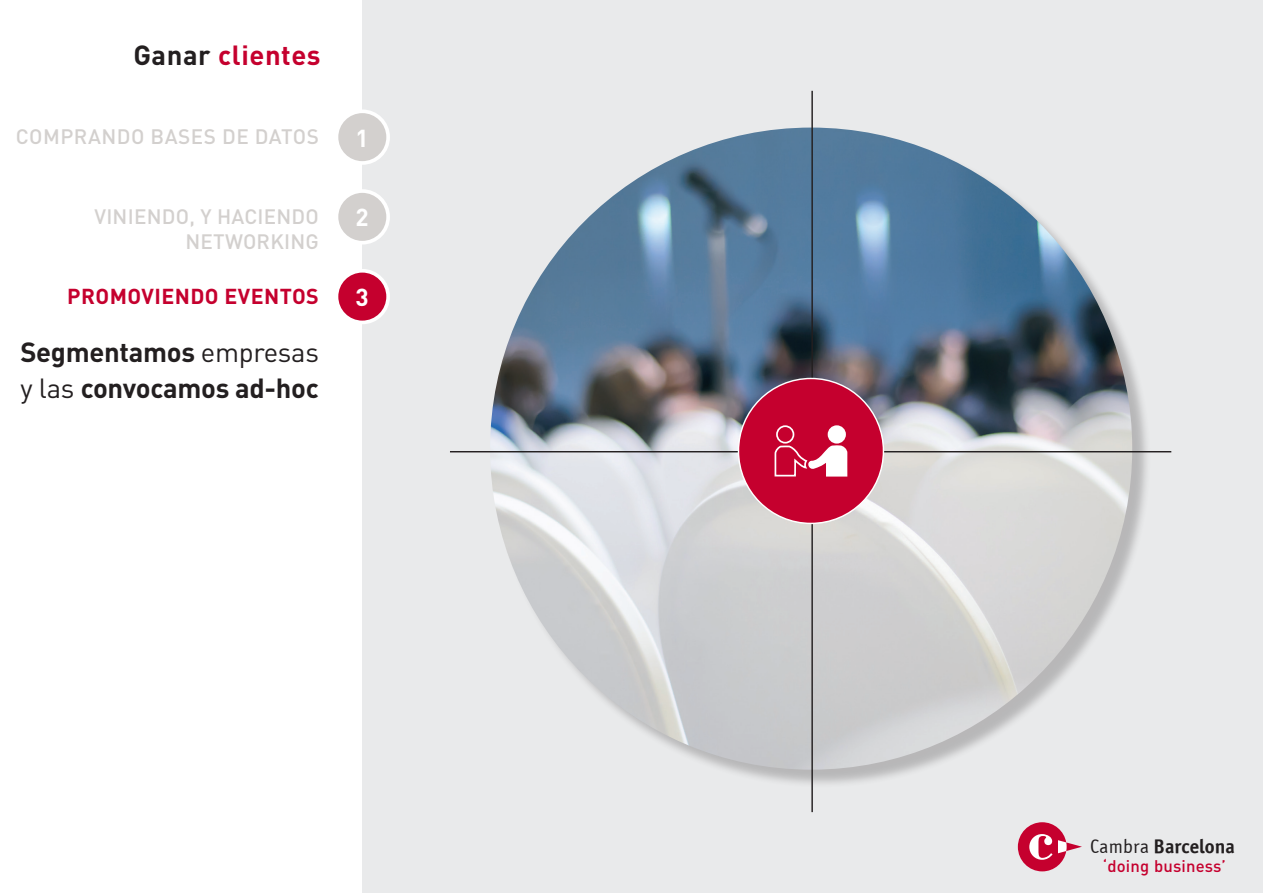
<style>
.page{position:relative;width:1263px;height:893px;background:#fff}
.page>*{position:absolute;margin:0;border:0;box-sizing:border-box;transform-origin:0 0}
.t1{font:700 27.3px/36.3px "DIN";letter-spacing:-.01em;color:#231f20}
.t2{font:700 27.3px "DIN";letter-spacing:.02em;color:#c5002e}
.t3{font:700 24.3px "DIN";color:#fff}
.t4{font:700 21.3px "DIN";letter-spacing:.02em;color:#c5002e}
.t5{font:500 20.7px/24.8px "DIN";letter-spacing:.01em;color:#d3d0ce;text-align:right}
.t6{font:19.8px "Officina Sans ITCTT Bold";letter-spacing:.005em;color:#231f20}
.t7{font:500 16.65px "DIN";letter-spacing:.01em;color:#c5002e}
.s1{color:#231f20}
.s2{font-weight:400}
.s3{font-family:"Officina Sans ITCTT Book"}
</style>
<div class="page">
<div style="left:362px;top:0;width:901px;height:893px;background:#e9eaeb"></div>
<svg style="left:450px;top:91px;width:721px;height:721px"></svg>
<div style="left:336px;top:111px;width:52px;height:52px;background:#d3d0ce;border-radius:50%"></div>
<div style="left:335px;top:109px;width:55px;height:56px;border:4px solid #fff;border-radius:50%"></div>
<div style="left:336px;top:191px;width:52px;height:52px;background:#d3d0ce;border-radius:50%"></div>
<div style="left:335px;top:189px;width:55px;height:56px;border:4px solid #fff;border-radius:50%"></div>
<div style="left:336px;top:271px;width:52px;height:51px;background:#c5002e;border-radius:50%"></div>
<div style="left:335px;top:269px;width:55px;height:55px;border:4px solid #fff;border-radius:50%"></div>
<svg style="left:1018px;top:822px;width:64px;height:49px"></svg>
<p class="t2" style="left:134px;top:37px;width:189px"><span class="s1">Ganar</span> clientes</p>
<p class="t5" style="left:16px;top:124px;width:305px">COMPRANDO BASES DE DATOS</p>
<p class="t3" style="left:355px;top:121px;width:15px">1</p>
<p class="t5" style="left:94px;top:203px;width:226px">VINIENDO, Y HACIENDO<br>NETWORKING</p>
<p class="t3" style="left:355px;top:201px;width:15px">2</p>
<p class="t4" style="left:67px;top:282px;width:253px">PROMOVIENDO EVENTOS</p>
<p class="t1" style="left:20px;top:333px;width:300px">Segmentamos <span class="s2">empresas y las</span> convocamos ad-hoc</p>
<p class="t3" style="left:355px;top:281px;width:15px">3</p>
<p class="t6" style="left:1090px;top:833px;width:146px"><span class="s3">Cambra</span> Barcelona</p>
<p class="t7" style="left:1103px;top:854px;width:125px">‘doing business’</p>
</div>
